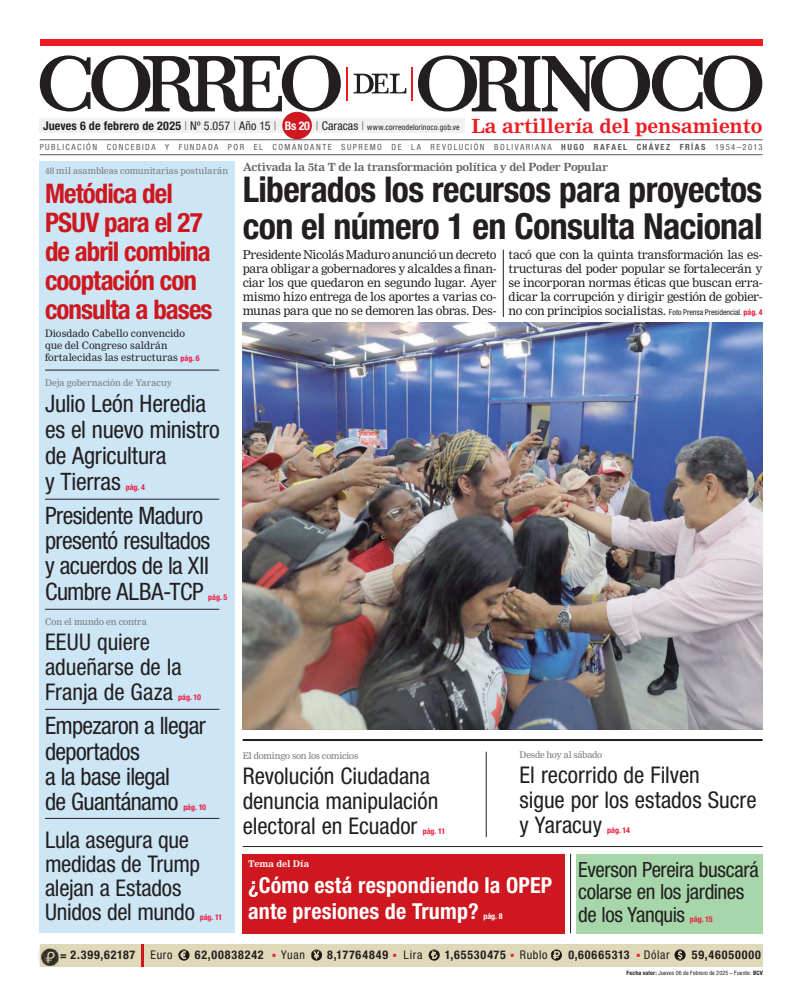
<style>
.page{position:relative;width:808px;height:1007px;background:#fff}
.page>*{position:absolute;margin:0;border:0;box-sizing:border-box;transform-origin:0 0}
.t1{font:700 condensed 36px "Helvetica Neue";letter-spacing:-.02em;color:#231f20}
.t2{font:700 condensed 35.5px "Helvetica Neue";letter-spacing:-.015em;color:#231f20}
.t3{font:700 condensed 27px/29px "Helvetica Neue";letter-spacing:-.035em;color:#ce171e}
.t4{font:condensed 24px/26px "Helvetica Neue";letter-spacing:-.02em;color:#231f20}
.t5{font:condensed 23px/25px "Helvetica Neue";letter-spacing:-.005em;color:#231f20}
.t6{font:700 condensed 22px/26px "Helvetica Neue";letter-spacing:.005em;color:#fff}
.t7{font:condensed 21px/22.5px "Helvetica Neue";letter-spacing:-.02em;color:#231f20}
.t8{font:700 19.1px "Nimrod MT Std";letter-spacing:-.005em;color:#ed1c24}
.t9{font:12px/14px "Nimrod MT Std";letter-spacing:-.025em;color:#231f20;text-align:justify}
.t10{font:700 condensed 12px "Helvetica Neue";letter-spacing:.07em;color:#231f20}
.t11{font:700 condensed 12px "Helvetica Neue";letter-spacing:.01em;color:#231f20}
.t12{font:condensed 12px "Helvetica Neue";letter-spacing:.055em;color:#231f20}
.t13{font:700 condensed 12px "Helvetica Neue";color:#fff}
.t14{font:700 11px "Nimrod MT Std";letter-spacing:-.035em;color:#636466}
.t15{font:10px/12.2px "Nimrod MT Std";letter-spacing:.005em;color:#231f20}
.t16{font:9px "Nimrod MT Std";letter-spacing:-.005em;color:#77787b}
.t17{font:9px "Nimrod MT Std";letter-spacing:-.025em;color:#77787b}
.t18{font:700 9px "Nimrod MT Std";letter-spacing:-.015em;color:#fff}
.t19{font:condensed 8.5px "Helvetica Neue";letter-spacing:.17em;color:#58595b}
.t20{font:700 condensed 8px "Helvetica Neue";letter-spacing:-.005em;color:#ed1942}
.t21{font:condensed 8px "Helvetica Neue";letter-spacing:.025em;color:#231f20}
.t22{font:700 condensed 8px "Helvetica Neue";color:#fff}
.t23{font:condensed 6px "Helvetica Neue";letter-spacing:.02em;color:#231f20}
.s1{font-weight:100}
.s2{font-weight:400}
.s3{font-weight:100;font-size:12px}
.s4{font-size:12px}
.s5{font-weight:700}
.s6{font-family:"Helvetica Neue";font-stretch:condensed;font-size:8px}
.s7{font-family:"Helvetica Neue";font-weight:700;font-stretch:condensed;font-size:8px;color:#ed1942}
.s8{font-size:11px}
</style>
<div class="page">
<div style="left:576px;top:853px;width:187px;height:80px;background:#a7d6aa"></div>
<div style="left:40px;top:944px;width:723px;height:23px;background:#dfd9b9"></div>
<div style="left:40px;top:119px;width:425px;height:14px;background:#f1f1f2"></div>
<div style="left:40px;top:40px;width:722px;height:6px;background:#ed1c24"></div>
<svg style="left:418px;top:55px;width:344px;height:57px"></svg>
<svg style="left:40px;top:55px;width:301px;height:57px"></svg>
<svg style="left:353px;top:73px;width:53px;height:21px"></svg>
<hr style="left:347px;top:67px;width:1px;height:34px;background:#ed1c24">
<hr style="left:411px;top:67px;width:2px;height:34px;background:#ed1c24">
<hr style="left:40px;top:154px;width:723px;height:1px;background:#58595b">
<hr style="left:40px;top:139px;width:723px;height:1px;background:#58595b">
<hr style="left:141px;top:944px;width:3px;height:23px;background:#ce171e">
<img style="left:37px;top:946px;width:22px;height:20px">
<svg style="left:57px;top:954px;width:4px;height:5px"></svg>
<svg style="left:178px;top:949px;width:12px;height:11px"></svg>
<svg style="left:311px;top:949px;width:11px;height:11px"></svg>
<svg style="left:429px;top:949px;width:11px;height:11px"></svg>
<svg style="left:551px;top:949px;width:11px;height:11px"></svg>
<svg style="left:674px;top:949px;width:12px;height:11px"></svg>
<div style="left:282px;top:112px;width:30px;height:27px;background:#ce171e;border-radius:50%"></div>
<hr style="left:243px;top:739px;width:520px;height:2px;background:#231f20">
<hr style="left:243px;top:846px;width:520px;height:1px;background:#231f20">
<hr style="left:503px;top:250px;width:1px;height:67px;background:#231f20">
<div style="left:243px;top:853px;width:322px;height:80px;background:#ce171e"></div>
<img style="left:243px;top:323px;width:520px;height:406px">
<div style="left:39px;top:162px;width:196px;height:771px;background:#cce6f5"></div>
<hr style="left:45px;top:370px;width:174px;height:1px;background:#231f20">
<hr style="left:45px;top:499px;width:174px;height:1px;background:#231f20">
<hr style="left:45px;top:609px;width:174px;height:1px;background:#231f20">
<hr style="left:45px;top:709px;width:174px;height:1px;background:#231f20">
<hr style="left:45px;top:818px;width:174px;height:1px;background:#231f20">
<hr style="left:570px;top:853px;width:1px;height:80px;background:#231f20">
<hr style="left:486px;top:751px;width:1px;height:86px;background:#231f20">
<p class="t11" style="left:43px;top:122px;width:235px">Jueves 6 de febrero de 2025 <span class="s1">|</span> <span class="s2">Nº 5.057</span> <span class="s1">|</span> <span class="s2">Año 15</span> <span class="s1">|</span></p>
<p class="t21" style="left:316px;top:124px;width:145px"><span class="s3">|</span> <span class="s4">Caracas</span> <span class="s3">|</span> www.correodelorinoco.gob.ve</p>
<h3 class="t8" style="left:471px;top:117px;width:293px">La artillería del pensamiento</h3>
<p class="t19" style="left:40px;top:144px;width:724px">PUBLICACIÓN CONCEBIDA Y FUNDADA POR EL COMANDANTE SUPREMO DE LA REVOLUCIÓN BOLIVARIANA <span class="s5">HUGO RAFAEL CHÁVEZ FRÍAS</span> 1954–2013</p>
<p class="t13" style="left:285px;top:121px;width:27px">Bs 20</p>
<p class="t14" style="left:243px;top:162px;width:367px">Activada la 5ta T de la transformación política y del Poder Popular</p>
<h2 class="t2" style="left:243px;top:177px;width:521px">Liberados los recursos para proyectos</h2>
<h1 class="t1" style="left:243px;top:213px;width:521px">con el número 1 en Consulta Nacional</h1>
<p class="t9" style="left:243px;top:248px;width:255px">Presidente Nicolás Maduro anunció un decreto para obligar a gobernadores y alcaldes a finan&shy;ciar los que quedaron en segundo lugar. Ayer mismo hizo entrega de los aportes a varias co&shy;munas para que no se demoren las obras. Des-</p>
<p class="t9" style="left:509px;top:248px;width:255px">tacó que con la quinta transformación las es&shy;tructuras del poder popular se fortalecerán y se incorporan normas éticas que buscan erra&shy;dicar la corrupción y dirigir gestión de gobier&shy;no con principios socialistas. <span class="s6">Foto Prensa Presidencial.</span> <span class="s7">pág. 4</span></p>
<p class="t16" style="left:45px;top:167px;width:185px">48 mil asambleas comunitarias postularán</p>
<h3 class="t3" style="left:45px;top:182px;width:169px">Metódica del<br>PSUV para el 27 de abril combina cooptación con consulta a bases</h3>
<p class="t15" style="left:45px;top:327px;width:156px">Diosdado Cabello convencido que del Congreso saldrán fortalecidas las estructuras <span class="s7">pág. 6</span></p>
<p class="t16" style="left:45px;top:378px;width:129px">Deja gobernación de Yaracuy</p>
<h3 class="t4" style="left:45px;top:393px;width:176px">Julio León Heredia es el nuevo ministro de Agricultura<br>y Tierras</h3>
<p class="t20" style="left:126px;top:484px;width:21px">pág. 4</p>
<h3 class="t4" style="left:45px;top:506px;width:167px;line-height:25.3px">Presidente Maduro presentó resultados y acuerdos de la XII<br>Cumbre ALBA-TCP</h3>
<p class="t20" style="left:208px;top:594px;width:21px">pág. 5</p>
<p class="t16" style="left:45px;top:617px;width:103px">Con el mundo en contra</p>
<h3 class="t5" style="left:45px;top:632px;width:138px">EEUU quiere adueñarse de la<br>Franja de Gaza</h3>
<p class="t20" style="left:178px;top:694px;width:24px">pág. 10</p>
<h3 class="t4" style="left:45px;top:716px;width:162px;line-height:25px">Empezaron a llegar deportados<br>a la base ilegal<br>de Guantánamo</h3>
<p class="t20" style="left:183px;top:803px;width:24px">pág. 10</p>
<h3 class="t5" style="left:45px;top:830px;width:157px;line-height:24px">Lula asegura que medidas de Trump alejan a Estados<br>Unidos del mundo</h3>
<p class="t20" style="left:200px;top:914px;width:24px">pág. 11</p>
<p class="t17" style="left:520px;top:750px;width:84px">Desde hoy al sábado</p>
<h3 class="t5" style="left:520px;top:765px;width:239px">El recorrido de Filven<br>sigue por los estados Sucre y Yaracuy</h3>
<p class="t17" style="left:243px;top:751px;width:117px">El domingo son los comicios</p>
<h3 class="t5" style="left:243px;top:765px;width:197px">Revolución Ciudadana denuncia manipulación electoral en Ecuador</h3>
<p class="t20" style="left:607px;top:827px;width:24px">pág. 14</p>
<h3 class="t7" style="left:578px;top:860px;width:182px">Everson Pereira buscará colarse en los jardines de los Yanquis</h3>
<p class="t20" style="left:423px;top:827px;width:24px">pág. 11</p>
<p class="t18" style="left:248px;top:859px;width:63px">Tema del Día</p>
<h3 class="t6" style="left:248px;top:874px;width:306px">¿Cómo está respondiendo la OPEP ante presiones de Trump?</h3>
<p class="t22" style="left:483px;top:913px;width:21px">pág. 8</p>
<p class="t20" style="left:690px;top:916px;width:24px">pág. 15</p>
<p class="t10" style="left:60px;top:950px;width:77px"><span class="s8">=</span> 2.399,62187</p>
<p class="t12" style="left:150px;top:950px;width:23px">Euro</p>
<p class="t10" style="left:195px;top:950px;width:70px">62,00838242</p>
<p class="t12" style="left:281px;top:950px;width:25px">Yuan</p>
<p class="t10" style="left:327px;top:950px;width:62px">8,17764849</p>
<p class="t12" style="left:404px;top:950px;width:20px">Lira</p>
<p class="t10" style="left:445px;top:950px;width:104px">1,65530475 <span class="s2">Rublo</span></p>
<p class="t10" style="left:568px;top:950px;width:103px">0,60665313 <span class="s2">Dólar</span></p>
<p class="t10" style="left:692px;top:950px;width:71px">59,46050000</p>
<p class="t23" style="left:627px;top:970px;width:138px"><span class="s5">Fecha valor:</span> Jueves 06 de Febrero de 2025 – Fuente: <span class="s5">BCV</span></p>
</div>
